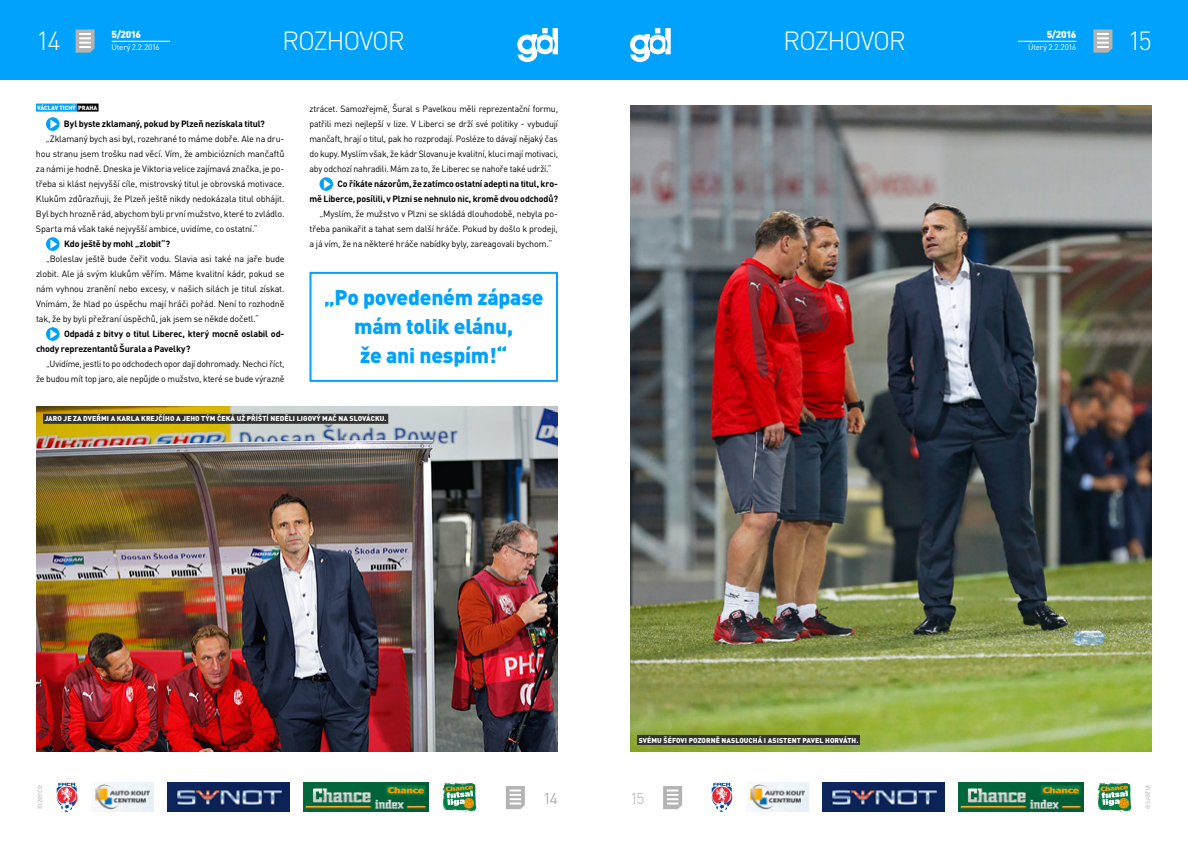
<style>
.page{position:relative;width:1188px;height:842px;background:#fff}
.page>*{position:absolute;margin:0;border:0;box-sizing:border-box;transform-origin:0 0}
.t1{font:300 26px "DIN Pro";letter-spacing:-.05em;color:#fff}
.t2{font:900 21px/29px "DIN Pro";letter-spacing:-.01em;color:#00a2fb;text-align:center}
.t3{font:300 15.6px "DIN Pro";color:#b3b3b3}
.t4{font:900 10px "DIN Pro";letter-spacing:-.055em;color:#fff}
.t5{font:9px/15px "DIN Pro";letter-spacing:-.02em;color:#000;text-align:justify}
.t6{font:700 9px/15px "DIN Pro";letter-spacing:-.015em;color:#000}
.t7{font:8px "DIN Pro";letter-spacing:-.025em;color:#fff}
.t8{font:8px "DIN Pro";letter-spacing:-.025em;color:#b3b3b3}
.t9{font:900 7px "DIN Pro";letter-spacing:.01em;color:#fff}
.t10{font:900 6px "DIN Pro";letter-spacing:-.01em;color:#fff}
</style>
<div class="page">
<div style="left:594px;top:0;width:594px;height:80px;background:#00a2fb"></div>
<div style="left:0;top:0;width:594px;height:80px;background:#00a2fb"></div>
<svg style="left:630px;top:28px;width:41px;height:34px"></svg>
<svg style="left:1093px;top:29px;width:19px;height:24px"></svg>
<svg style="left:517px;top:28px;width:41px;height:34px"></svg>
<svg style="left:76px;top:29px;width:19px;height:24px"></svg>
<svg style="left:663px;top:786px;width:19px;height:23px"></svg>
<svg style="left:506px;top:786px;width:19px;height:23px"></svg>
<img style="left:56px;top:782px;width:21px;height:30px">
<img style="left:91px;top:782px;width:62px;height:30px">
<img style="left:303px;top:782px;width:125px;height:30px">
<img style="left:712px;top:782px;width:21px;height:30px">
<img style="left:442px;top:782px;width:34px;height:30px">
<img style="left:1098px;top:782px;width:34px;height:30px">
<img style="left:167px;top:782px;width:122px;height:30px">
<img style="left:747px;top:782px;width:62px;height:30px">
<img style="left:959px;top:782px;width:125px;height:30px">
<img style="left:823px;top:782px;width:122px;height:30px">
<hr style="left:1018px;top:41px;width:58px;height:1px;background:#fff">
<hr style="left:112px;top:41px;width:58px;height:1px;background:#fff">
<img style="left:36px;top:407px;width:522px;height:345px">
<div style="left:36px;top:104px;width:41px;height:8px;background:#00a2fb"></div>
<div style="left:77px;top:104px;width:22px;height:8px;background:#000"></div>
<svg style="left:46px;top:117px;width:14px;height:14px"></svg>
<svg style="left:50px;top:119px;width:7px;height:10px"></svg>
<svg style="left:46px;top:237px;width:14px;height:14px"></svg>
<svg style="left:50px;top:239px;width:7px;height:10px"></svg>
<svg style="left:46px;top:327px;width:14px;height:14px"></svg>
<svg style="left:50px;top:329px;width:7px;height:10px"></svg>
<svg style="left:320px;top:177px;width:13px;height:14px"></svg>
<svg style="left:324px;top:179px;width:7px;height:10px"></svg>
<div style="left:43px;top:414px;width:345px;height:10px;background:#333"></div>
<div style="left:310px;top:272px;width:248px;height:110px;border:2px solid #00a2fb"></div>
<img style="left:630px;top:105px;width:522px;height:647px">
<div style="left:637px;top:735px;width:223px;height:10px;background:#333"></div>
<h1 class="t1" style="left:36px;top:23px;width:26px">14</h1>
<p class="t4" style="left:112px;top:28px;width:31px">5/2016</p>
<h1 class="t1" style="left:282px;top:23px;width:124px">ROZHOVOR</h1>
<h1 class="t1" style="left:783px;top:23px;width:124px">ROZHOVOR</h1>
<p class="t7" style="left:112px;top:42px;width:50px">Úterý 2.2.2016</p>
<p class="t10" style="left:37px;top:104px;width:62px">VÁCLAV TICHÝ PRAHA</p>
<p class="t6" style="left:64px;top:116px;width:202px">Byl byste zklamaný, pokud by Plzeň nezískala titul?</p>
<p class="t5" style="left:36px;top:131px;width:250px;text-indent:10px">„Zklamaný bych asi byl, rozehrané to máme dobře. Ale na dru&shy;hou stranu jsem trošku nad věcí. Vím, že ambiciózních mančaftů za námi je hodně. Dneska je Viktoria velice zajímavá značka, je po&shy;třeba si klást nejvyšší cíle, mistrovský titul je obrovská motivace.<br>Klukům zdůrazňuji, že Plzeň ještě nikdy nedokázala titul obhájit.<br>Byl bych hrozně rád, abychom byli první mužstvo, které to zvládlo.<br>Sparta má však také nejvyšší ambice, uvidíme, co ostatní.“</p>
<p class="t6" style="left:64px;top:236px;width:108px">Kdo ještě by mohl „zlobit“?</p>
<p class="t5" style="left:36px;top:251px;width:250px;text-indent:10px">„Boleslav ještě bude čeřit vodu. Slavia asi také na jaře bude zlobit. Ale já svým klukům věřím. Máme kvalitní kádr, pokud se nám vyhnou zranění nebo excesy, v našich silách je titul získat.<br>Vnímám, že hlad po úspěchu mají hráči pořád. Není to rozhodně tak, že by byli přežraní úspěchů, jak jsem se někde dočetl.“</p>
<p class="t6" style="left:36px;top:326px;width:250px;text-indent:28px">Odpadá z bitvy o titul Liberec, který mocně oslabil od&shy;chody reprezentantů Šurala a Pavelky?</p>
<p class="t5" style="left:36px;top:356px;width:250px;text-align:right">„Uvidíme, jestli to po odchodech opor dají dohromady. Nechci říct, že budou mít top jaro, ale nepůjde o mužstvo, které se bude výrazně</p>
<p class="t5" style="left:310px;top:101px;width:250px">ztrácet. Samozřejmě, Šural s Pavelkou měli reprezentační formu, patřili mezi nejlepší v lize. V Liberci se drží své politiky - vybudují mančaft, hrají o titul, pak ho rozprodají. Posléze to dávají nějaký čas do kupy. Myslím však, že kádr Slovanu je kvalitní, kluci mají motivaci, aby odchozí nahradili. Mám za to, že Liberec se nahoře také udrží.“</p>
<p class="t6" style="left:310px;top:176px;width:250px;text-align:right">Co říkáte názorům, že zatímco ostatní adepti na titul, kro-<br>mě Liberce, posílili, v Plzni se nehnulo nic, kromě dvou odchodů?</p>
<p class="t5" style="left:310px;top:206px;width:250px;text-indent:10px">„Myslím, že mužstvo v Plzni se skládá dlouhodobě, nebyla po&shy;třeba panikařit a tahat sem další hráče. Pokud by došlo k prodeji, a já vím, že na některé hráče nabídky byly, zareagovali bychom.“</p>
<h2 class="t2" style="left:324px;top:282px;width:221px">„Po povedeném zápase mám tolik elánu,<br>že ani nespím!“</h2>
<p class="t9" style="left:45px;top:414px;width:344px">JARO JE ZA DVEŘMI A KARLA KREJČÍHO A JEHO TÝM ČEKÁ UŽ PŘÍŠTÍ NEDĚLI LIGOVÝ MAČ NA SLOVÁCKU.</p>
<p class="t4" style="left:1047px;top:28px;width:31px">5/2016</p>
<p class="t7" style="left:1028px;top:42px;width:50px">Úterý 2.2.2016</p>
<h1 class="t1" style="left:1128px;top:23px;width:26px">15</h1>
<p class="t8" style="left:34px;top:809px;width:26px;rotate:-90deg">inzerce</p>
<p class="t9" style="left:639px;top:735px;width:221px">SVÉMU ŠÉFOVI POZORNĚ NASLOUCHÁ I ASISTENT PAVEL HORVÁTH.</p>
<h3 class="t3" style="left:543px;top:787px;width:16px">14</h3>
<h3 class="t3" style="left:630px;top:787px;width:16px">15</h3>
<p class="t8" style="left:1154px;top:785px;width:26px;rotate:90deg">inzerce</p>
</div>
